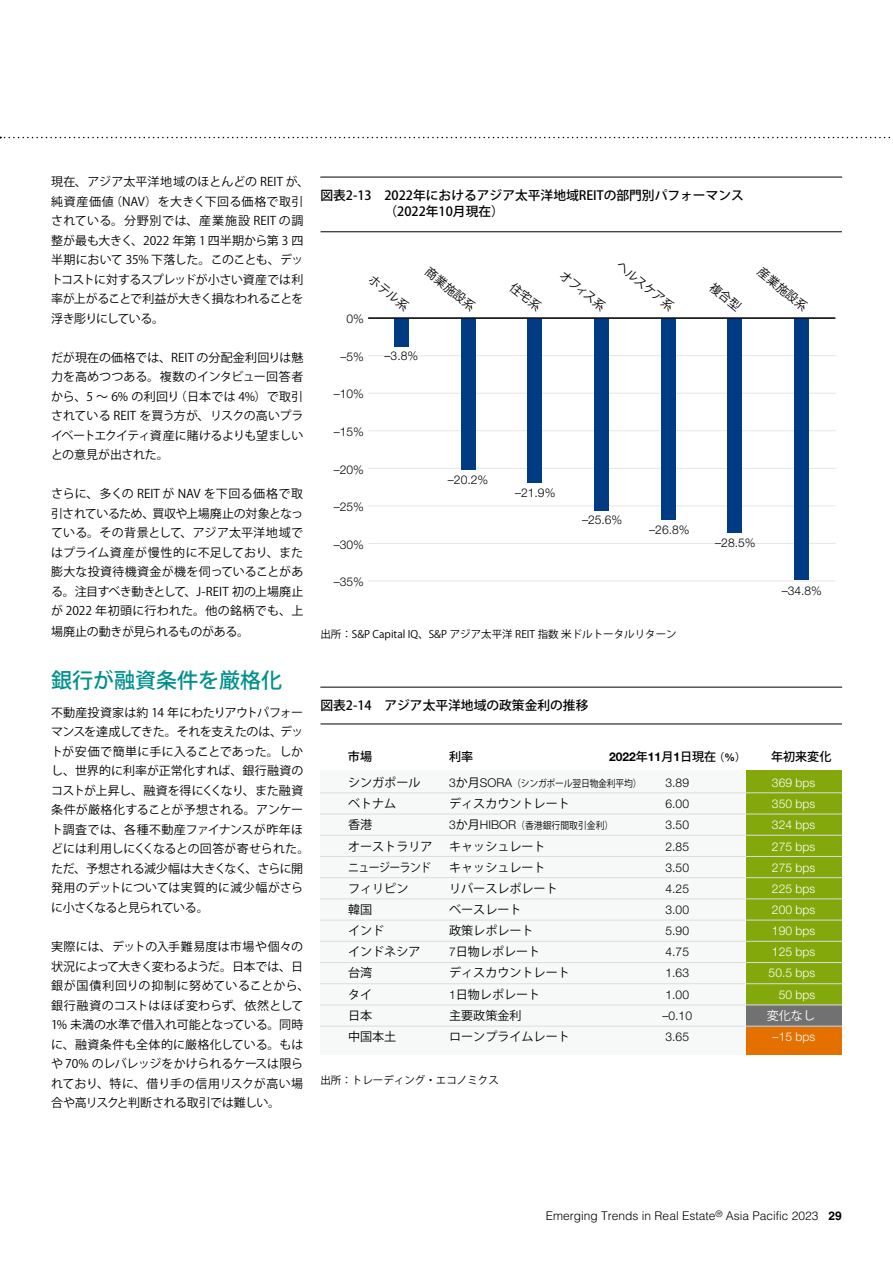
<style>
.page{position:relative;width:893px;height:1263px;background:#fff}
.page>*{position:absolute;margin:0;border:0;box-sizing:border-box;transform-origin:0 0}
.t1{font:500 21px "Koz Go Pro";color:#00908c}
.t2{font:500 12.75px/16.5px "Koz Go Pro";color:#000}
.t3{font:12px/19.5px "Koz Go Pro";letter-spacing:-.01em;color:#000}
.t4{font:12px/21.1px "Koz Go Pr 6 N Regular 90 pv RKSJ H";color:#000}
.t5{font:300 12px/21.1px "Helvetica Neue";color:#000}
.t6{font:300 12px/21.1px "Helvetica Neue";color:#fff;text-align:right}
.t7{font:300 12px "Helvetica LT Std";color:#000}
.t8{font:700 12px "Helvetica Neue";color:#000}
.t9{font:12px "Koz Go Pr 6 N Medium 90 pv RKSJ H";color:#000}
.t10{font:12px "Koz Go Pr 6 N Regular 90 pv RKSJ H";color:#fff}
.t11{font:10.5px "Koz Go Pro";color:#000}
.t12{font:9.75px "Koz Go Pr 6 N Regular 90 pv RKSJ H";letter-spacing:-.025em;color:#000;scale:.9 1}
.t13{font:9.75px "Koz Go Pr 6 N Regular 90 pv RKSJ H";color:#000;scale:.9 1}
.s1{font-family:"Koz Go Pr 6 N Medium 90 pv RKSJ H";font-weight:400}
.s2{font-family:"Koz Go Pr 6 N Medium 90 pv RKSJ H";font-weight:400;font-size:10.5px}
.s3{font-size:10.5px}
.s4{font-family:"Helvetica Neue";font-weight:300;font-size:12px}
.s5{font-size:12px}
.s6{font-family:"Helvetica Neue";font-weight:300}
.s7{font-weight:700}
</style>
<div class="page">
<svg style="left:0;top:137px;width:890px;height:1px"></svg>
<hr style="left:320px;top:687px;width:522px;height:1px;background:#000">
<hr style="left:321px;top:723px;width:521px;height:1px;background:#000">
<hr style="left:320px;top:177px;width:522px;height:1px;background:#000">
<hr style="left:321px;top:231px;width:521px;height:1px;background:#000">
<hr style="left:368px;top:581px;width:467px;height:1px;background:#e6e6e6">
<hr style="left:368px;top:543px;width:467px;height:1px;background:#e6e6e6">
<hr style="left:368px;top:505px;width:467px;height:1px;background:#e6e6e6">
<hr style="left:368px;top:468px;width:467px;height:1px;background:#e6e6e6">
<hr style="left:368px;top:430px;width:467px;height:1px;background:#e6e6e6">
<hr style="left:368px;top:393px;width:467px;height:1px;background:#e6e6e6">
<hr style="left:368px;top:355px;width:467px;height:1px;background:#e6e6e6">
<hr style="left:368px;top:317px;width:467px;height:2px;background:#000">
<div style="left:394px;top:318px;width:15px;height:29px;background:#003b83"></div>
<div style="left:461px;top:318px;width:15px;height:152px;background:#003b83"></div>
<div style="left:528px;top:318px;width:14px;height:165px;background:#003b83"></div>
<div style="left:594px;top:318px;width:15px;height:192px;background:#003b83"></div>
<div style="left:661px;top:318px;width:15px;height:201px;background:#003b83"></div>
<div style="left:727px;top:318px;width:15px;height:214px;background:#003b83"></div>
<div style="left:794px;top:318px;width:15px;height:261px;background:#003b83"></div>
<hr style="left:368px;top:318px;width:467px;height:1px;background:#000">
<div style="left:320px;top:770px;width:428px;height:284px;background:#f7f8f8"></div>
<div style="left:746px;top:770px;width:96px;height:284px;background:#83a80b"></div>
<div style="left:746px;top:1026px;width:96px;height:28px;background:#e47000"></div>
<div style="left:746px;top:1005px;width:96px;height:21px;background:#727171"></div>
<hr style="left:320px;top:792px;width:522px;height:1px;background:#dcdddd">
<hr style="left:320px;top:814px;width:522px;height:1px;background:#dcdddd">
<hr style="left:320px;top:835px;width:522px;height:1px;background:#dcdddd">
<hr style="left:320px;top:856px;width:522px;height:1px;background:#dcdddd">
<hr style="left:320px;top:877px;width:522px;height:1px;background:#dcdddd">
<hr style="left:320px;top:898px;width:522px;height:1px;background:#dcdddd">
<hr style="left:320px;top:920px;width:522px;height:1px;background:#dcdddd">
<hr style="left:320px;top:941px;width:522px;height:1px;background:#dcdddd">
<hr style="left:320px;top:962px;width:522px;height:1px;background:#dcdddd">
<hr style="left:320px;top:983px;width:522px;height:1px;background:#dcdddd">
<hr style="left:320px;top:1004px;width:522px;height:1px;background:#dcdddd">
<hr style="left:320px;top:1026px;width:522px;height:1px;background:#dcdddd">
<p class="t3" style="left:51px;top:172px;width:260px">現在、アジア太平洋地域のほとんどの REIT が、純資産価値（NAV）を大きく下回る価格で取引されている。分野別では、産業施設 REIT の調整が最も大きく、2022 年第 1 四半期から第 3 四半期において 35% 下落した。このことも、デットコストに対するスプレッドが小さい資産では利率が上がることで利益が大きく損なわれることを浮き彫りにしている。</p>
<p class="t3" style="left:51px;top:348px;width:254px;text-align:justify">だが現在の価格では、REIT の分配金利回りは魅力を高めつつある。複数のインタビュー回答者から、5 ～ 6% の利回り（日本では 4%）で取引されている REIT を買う方が、リスクの高いプライベートエクイティ資産に賭けるよりも望ましいとの意見が出された。</p>
<p class="t3" style="left:51px;top:484px;width:254px;text-align:justify">さらに、多くの REIT が NAV を下回る価格で取引されているため、買収や上場廃止の対象となっている。その背景として、アジア太平洋地域ではプライム資産が慢性的に不足しており、また膨大な投資待機資金が機を伺っていることがある。注目すべき動きとして、J-REIT 初の上場廃止が 2022 年初頭に行われた。他の銘柄でも、上場廃止の動きが見られるものがある。</p>
<h1 class="t1" style="left:51px;top:667px;width:232px">銀行が融資条件を厳格化</h1>
<p class="t3" style="left:51px;top:703px;width:260px">不動産投資家は約 14 年にわたりアウトパフォーマンスを達成してきた。それを支えたのは、デットが安価で簡単に手に入ることであった。しかし、世界的に利率が正常化すれば、銀行融資のコストが上昇し、融資を得にくくなり、また融資条件が厳格化することが予想される。アンケート調査では、各種不動産ファイナンスが昨年ほどには利用しにくくなるとの回答が寄せられた。ただ、予想される減少幅は大きくなく、さらに開発用のデットについては実質的に減少幅がさらに小さくなると見られている。</p>
<p class="t3" style="left:51px;top:937px;width:260px">実際には、デットの入手難易度は市場や個々の状況によって大きく変わるようだ。日本では、日銀が国債利回りの抑制に努めていることから、銀行融資のコストはほぼ変わらず、依然として<br>1% 未満の水準で借入れ可能となっている。同時に、融資条件も全体的に厳格化している。もはや 70% のレバレッジをかけられるケースは限られており、特に、借り手の信用リスクが高い場合や高リスクと判断される取引では難しい。</p>
<p class="t2" style="left:384px;top:188px;width:361px;text-indent:-64px">図表2-13　2022年におけるアジア太平洋地域REITの部門別パフォーマンス（2022年10月現在）</p>
<p class="t4" style="left:377px;top:270px;width:49px;rotate:39deg">ホテル系</p>
<p class="t4" style="left:433px;top:262px;width:62px;rotate:39deg">商業施設系</p>
<p class="t4" style="left:568px;top:265px;width:56px;rotate:39deg">オフィス系</p>
<p class="t4" style="left:625px;top:256px;width:71px;rotate:39deg">ヘルスケア系</p>
<p class="t4" style="left:765px;top:262px;width:62px;rotate:39deg">産業施設系</p>
<p class="t5" style="left:347px;top:308px;width:19px">0%</p>
<p class="t5" style="left:341px;top:345px;width:25px">–5%</p>
<p class="t5" style="left:334px;top:383px;width:32px">–10%</p>
<p class="t5" style="left:334px;top:420px;width:32px">–15%</p>
<p class="t5" style="left:334px;top:458px;width:32px">–20%</p>
<p class="t5" style="left:334px;top:495px;width:32px">–25%</p>
<p class="t5" style="left:334px;top:533px;width:32px">–30%</p>
<p class="t5" style="left:334px;top:570px;width:32px">–35%</p>
<p class="t5" style="left:385px;top:344px;width:35px">–3.8%</p>
<p class="t5" style="left:448px;top:468px;width:42px">–20.2%</p>
<p class="t5" style="left:515px;top:481px;width:42px">–21.9%</p>
<p class="t5" style="left:582px;top:508px;width:42px">–25.6%</p>
<p class="t5" style="left:649px;top:518px;width:42px">–26.8%</p>
<p class="t11" style="left:320px;top:627px;width:358px">出所：S&amp;P Capital IQ、S&amp;P アジア太平洋 REIT 指数 米ドルトータルリターン</p>
<p class="t2" style="left:320px;top:698px;width:270px">図表2-14　アジア太平洋地域の政策金利の推移</p>
<p class="t5" style="left:715px;top:531px;width:42px">–28.5%</p>
<p class="t5" style="left:782px;top:579px;width:42px">–34.8%</p>
<p class="t9" style="left:348px;top:749px;width:26px">市場</p>
<p class="t4" style="left:348px;top:772px;width:86px">シンガポールベトナム<br>香港<br>オーストラリアニュージーランドフィリピン<br>韓国<br>インド<br>インドネシア台湾<br>タイ<br>日本<br>中国本土</p>
<p class="t9" style="left:449px;top:749px;width:26px">利率</p>
<p class="t8" style="left:609px;top:747px;width:138px">2022<span class="s1">年</span>11<span class="s1">月</span>1<span class="s1">日現在</span><span class="s2">（</span><span class="s3">%</span><span class="s2">）</span></p>
<p class="t9" style="left:771px;top:749px;width:62px">年初来変化</p>
<p class="t12" style="left:449px;top:778px;width:215px"><span class="s4">3</span><span class="s5">か月</span><span class="s4">SORA</span>（シンガポール翌日物金利平均）</p>
<p class="t4" style="left:449px;top:794px;width:122px">ディスカウントレート</p>
<p class="t13" style="left:449px;top:820px;width:184px"><span class="s4">3</span><span class="s5">か月</span><span class="s4">HIBOR</span>（香港銀行間取引金利）</p>
<p class="t4" style="left:449px;top:836px;width:122px">キャッシュレート<br>キャッシュレート<br>リバースレポレートベースレート<br>政策レポレート<br><span class="s6">7</span>日物レポレート<br>ディスカウントレート<br><span class="s6">1</span>日物レポレート<br>主要政策金利<br>ローンプライムレート</p>
<p class="t5" style="left:662px;top:771px;width:31px">3.89<br>6.00<br>3.50<br>2.85<br>3.50<br>4.25<br>3.00<br>5.90<br>4.75<br>1.63<br>1.00 –0.10<br>3.65</p>
<p class="t6" style="left:769px;top:771px;width:48px">369 bps<br>350 bps<br>324 bps<br>275 bps<br>275 bps<br>225 bps<br>200 bps<br>190 bps<br>125 bps<br>50.5 bps<br>50 bps</p>
<p class="t10" style="left:767px;top:1008px;width:50px">変化なし</p>
<p class="t6" style="left:773px;top:1025px;width:44px">–15 bps</p>
<p class="t11" style="left:320px;top:1074px;width:180px">出所：トレーディング・エコノミクス</p>
<p class="t7" style="left:546px;top:1209px;width:297px">Emerging Trends in Real Estate<sup>®</sup> Asia Pacific 2023 <span class="s7">29</span></p>
</div>
